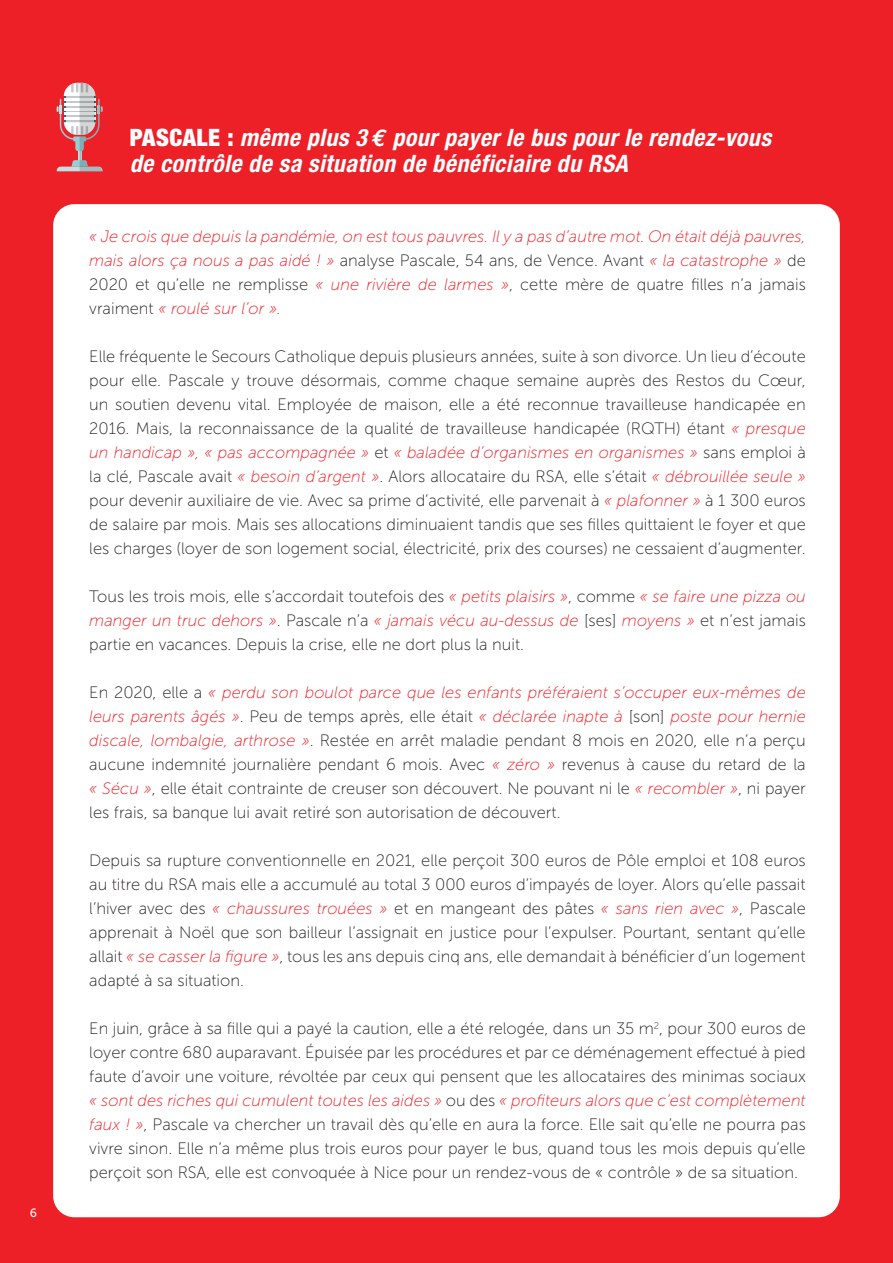
<style>
.page{position:relative;width:893px;height:1263px;background:#ee2027}
.page>*{position:absolute;margin:0;border:0;box-sizing:border-box;transform-origin:0 0}
.t1{font:italic 700 condensed 24px/25.5px "Helvetica Neue";letter-spacing:.02em;color:#fff}
.t2{font:16.5px/24px "Museo Sans 100";color:#231f20;text-align:justify}
.t3{font:italic 16.5px/24px "Museo Sans 100";color:#ee2027;text-align:justify}
.t4{font:12px "Museo Sans 500";color:#fff}
.s1{font-weight:900;font-style:normal}
.s2{font-family:"Euro Mono";font-stretch:normal}
.s3{font-style:normal;color:#231f20}
.s4{font-style:italic;color:#ee2027}
</style>
<div class="page">
<div style="left:53px;top:204px;width:787px;height:1013px;background:#fff;border-radius:21px"></div>
<svg style="left:57px;top:83px;width:46px;height:88px"></svg>
<p class="t4" style="left:30px;top:1206px;width:9px">6</p>
<h1 class="t1" style="left:130px;top:125px;width:643px"><span class="s1">PASCALE :</span> même plus 3 <span class="s2">€</span> pour payer le bus pour le rendez-vous de contrôle de sa situation de bénéficiaire du RSA</h1>
<p class="t3" style="left:89px;top:225px;width:718px">« Je crois que depuis la pandémie, on est tous pauvres. Il y a pas d’autre mot. On était déjà pauvres, mais alors ça nous a pas aidé ! » <span class="s3">analyse Pascale, 54 ans, de Vence. Avant</span> « la catastrophe » <span class="s3">de 2020 et qu’elle ne remplisse</span> « une rivière de larmes »<span class="s3">, cette mère de quatre filles n’a jamais vraiment</span> « roulé sur l’or ».</p>
<p class="t2" style="left:89px;top:345px;width:718px">Elle fréquente le Secours Catholique depuis plusieurs années, suite à son divorce. Un lieu d’écoute pour elle. Pascale y trouve désormais, comme chaque semaine auprès des Restos du Cœur, un soutien devenu vital. Employée de maison, elle a été reconnue travailleuse handicapée en 2016. Mais, la reconnaissance de la qualité de travailleuse handicapée (RQTH) étant <span class="s4">« presque un handicap », « pas accompagnée »</span> et <span class="s4">« baladée d’organismes en organismes »</span> sans emploi à la clé, Pascale avait <span class="s4">« besoin d’argent »</span>. Alors allocataire du RSA, elle s’était <span class="s4">« débrouillée seule » </span>pour devenir auxiliaire de vie. Avec sa prime d’activité, elle parvenait à <span class="s4">« plafonner »</span> à 1 300 euros de salaire par mois. Mais ses allocations diminuaient tandis que ses filles quittaient le foyer et que les charges (loyer de son logement social, électricité, prix des courses) ne cessaient d’augmenter.</p>
<p class="t2" style="left:89px;top:585px;width:718px">Tous les trois mois, elle s’accordait toutefois des <span class="s4">« petits plaisirs »</span>, comme <span class="s4">« se faire une pizza ou manger un truc dehors »</span>. Pascale n’a <span class="s4">« jamais vécu au-dessus de</span> [ses] <span class="s4">moyens »</span> et n’est jamais partie en vacances. Depuis la crise, elle ne dort plus la nuit.</p>
<p class="t2" style="left:89px;top:681px;width:718px">En 2020, elle a <span class="s4">« perdu son boulot parce que les enfants préféraient s’occuper eux-mêmes de leurs parents âgés »</span>. Peu de temps après, elle était <span class="s4">« déclarée inapte à</span> [son] <span class="s4">poste pour hernie discale, lombalgie, arthrose »</span>. Restée en arrêt maladie pendant 8 mois en 2020, elle n’a perçu aucune indemnité journalière pendant 6 mois. Avec <span class="s4">« zéro »</span> revenus à cause du retard de la <span class="s4">« Sécu »</span>, elle était contrainte de creuser son découvert. Ne pouvant ni le <span class="s4">« recombler »</span>, ni payer les frais, sa banque lui avait retiré son autorisation de découvert.</p>
<p class="t2" style="left:89px;top:849px;width:718px">Depuis sa rupture conventionnelle en 2021, elle perçoit 300 euros de Pôle emploi et 108 euros au titre du RSA mais elle a accumulé au total 3 000 euros d’impayés de loyer. Alors qu’elle passait l’hiver avec des <span class="s4">« chaussures trouées »</span> et en mangeant des pâtes <span class="s4">« sans rien avec »</span>, Pascale apprenait à Noël que son bailleur l’assignait en justice pour l’expulser. Pourtant, sentant qu’elle allait <span class="s4">« se casser la figure »</span>, tous les ans depuis cinq ans, elle demandait à bénéficier d’un logement adapté à sa situation.</p>
<p class="t2" style="left:89px;top:1017px;width:718px">En juin, grâce à sa fille qui a payé la caution, elle a été relogée, dans un 35 m<sup>2</sup>, pour 300 euros de loyer contre 680 auparavant. Épuisée par les procédures et par ce déménagement effectué à pied faute d’avoir une voiture, révoltée par ceux qui pensent que les allocataires des minimas sociaux <span class="s4">« sont des riches qui cumulent toutes les aides »</span> ou des <span class="s4">« profiteurs alors que c’est complètement faux ! »</span>, Pascale va chercher un travail dès qu’elle en aura la force. Elle sait qu’elle ne pourra pas vivre sinon. Elle n’a même plus trois euros pour payer le bus, quand tous les mois depuis qu’elle perçoit son RSA, elle est convoquée à Nice pour un rendez-vous de « contrôle » de sa situation.</p>
</div>
